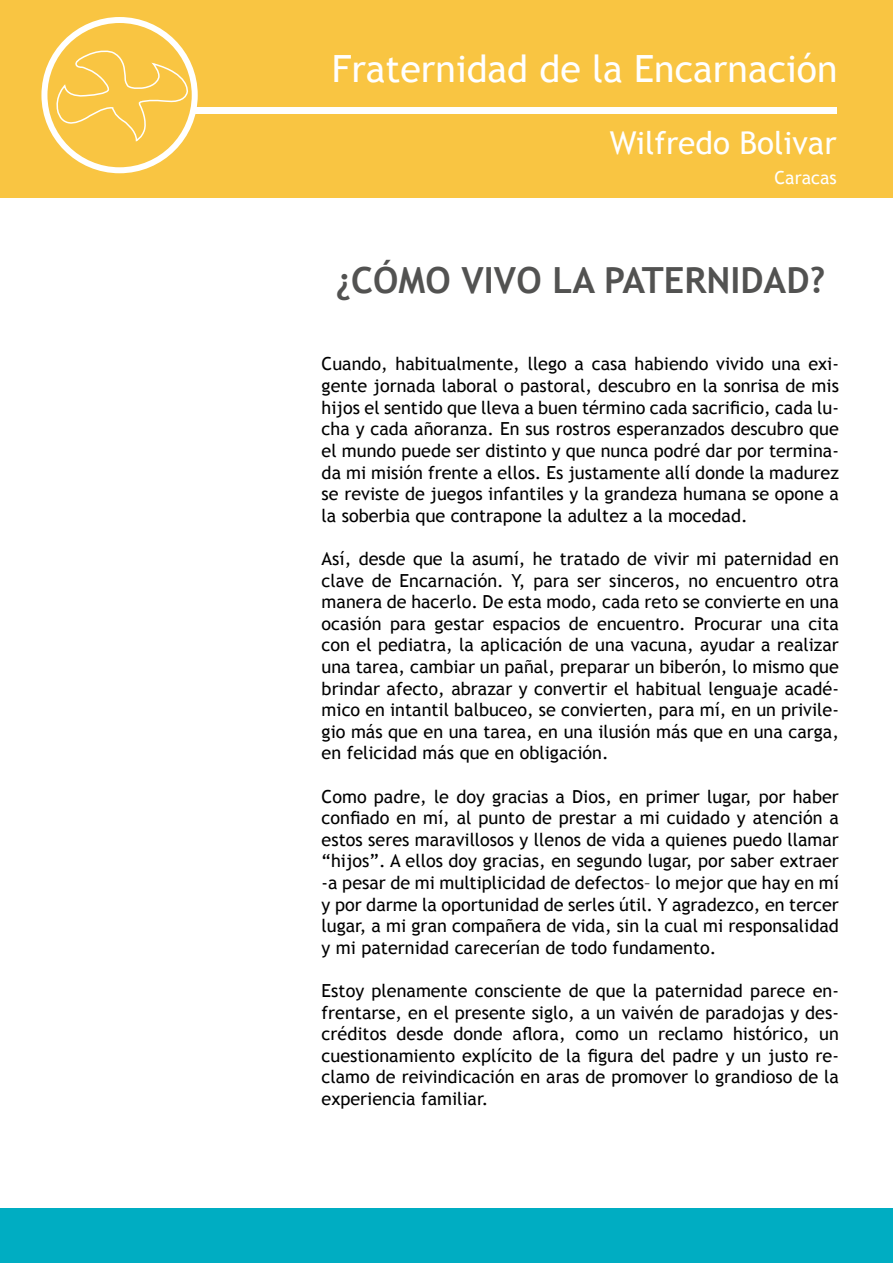
<style>
.page{position:relative;width:893px;height:1263px;background:#fff}
.page>*{position:absolute;margin:0;border:0;box-sizing:border-box;transform-origin:0 0}
.t1{font:37.5px "Trebuchet MS";color:#fff}
.t2{font:700 36px "Trebuchet MS";color:#525251}
.t3{font:31.5px "Trebuchet MS";color:#fff}
.t4{font:18px/21.6px "Trebuchet MS";color:#000;text-align:justify}
.t5{font:18px "Trebuchet MS";color:#fff}
</style>
<div class="page">
<div style="left:0;top:0;width:893px;height:198px;background:#f9c542"></div>
<svg style="left:54px;top:47px;width:136px;height:127px"></svg>
<div style="left:41px;top:17px;width:157px;height:156px;border:6px solid #fff;border-radius:50%"></div>
<div style="left:193px;top:107px;width:644px;height:7px;background:#fff"></div>
<div style="left:0;top:1209px;width:893px;height:54px;background:#00adc2"></div>
<h1 class="t1" style="left:332px;top:46px;width:507px">Fraternidad de la Encarnación</h1>
<h3 class="t3" style="left:610px;top:125px;width:228px">Wilfredo Bolivar</h3>
<p class="t5" style="left:774px;top:167px;width:64px">Caracas</p>
<h2 class="t2" style="left:335px;top:258px;width:491px">¿CÓMO VIVO LA PATERNIDAD?</h2>
<p class="t4" style="left:322px;top:354px;width:519px">Cuando, habitualmente, llego a casa habiendo vivido una exi&shy;gente jornada laboral o pastoral, descubro en la sonrisa de mis hijos el sentido que lleva a buen término cada sacrificio, cada lu&shy;cha y cada añoranza. En sus rostros esperanzados descubro que el mundo puede ser distinto y que nunca podré dar por termina&shy;da mi misión frente a ellos. Es justamente allí donde la madurez se reviste de juegos infantiles y la grandeza humana se opone a la soberbia que contrapone la adultez a la mocedad.</p>
<p class="t4" style="left:322px;top:548px;width:519px">Así, desde que la asumí, he tratado de vivir mi paternidad en clave de Encarnación. Y, para ser sinceros, no encuentro otra manera de hacerlo. De esta modo, cada reto se convierte en una ocasión para gestar espacios de encuentro. Procurar una cita con el pediatra, la aplicación de una vacuna, ayudar a realizar una tarea, cambiar un pañal, preparar un biberón, lo mismo que brindar afecto, abrazar y convertir el habitual lenguaje acadé&shy;mico en intantil balbuceo, se convierten, para mí, en un privile&shy;gio más que en una tarea, en una ilusión más que en una carga, en felicidad más que en obligación.</p>
<p class="t4" style="left:322px;top:786px;width:519px">Como padre, le doy gracias a Dios, en primer lugar, por haber confiado en mí, al punto de prestar a mi cuidado y atención a estos seres maravillosos y llenos de vida a quienes puedo llamar “hijos”. A ellos doy gracias, en segundo lugar, por saber extraer -a pesar de mi multiplicidad de defectos– lo mejor que hay en mí y por darme la oportunidad de serles útil. Y agradezco, en tercer lugar, a mi gran compañera de vida, sin la cual mi responsalidad y mi paternidad carecerían de todo fundamento.</p>
<p class="t4" style="left:322px;top:980px;width:519px">Estoy plenamente consciente de que la paternidad parece en&shy;frentarse, en el presente siglo, a un vaivén de paradojas y des&shy;créditos desde donde aflora, como un reclamo histórico, un cuestionamiento explícito de la figura del padre y un justo re&shy;clamo de reivindicación en aras de promover lo grandioso de la experiencia familiar.</p>
</div>
